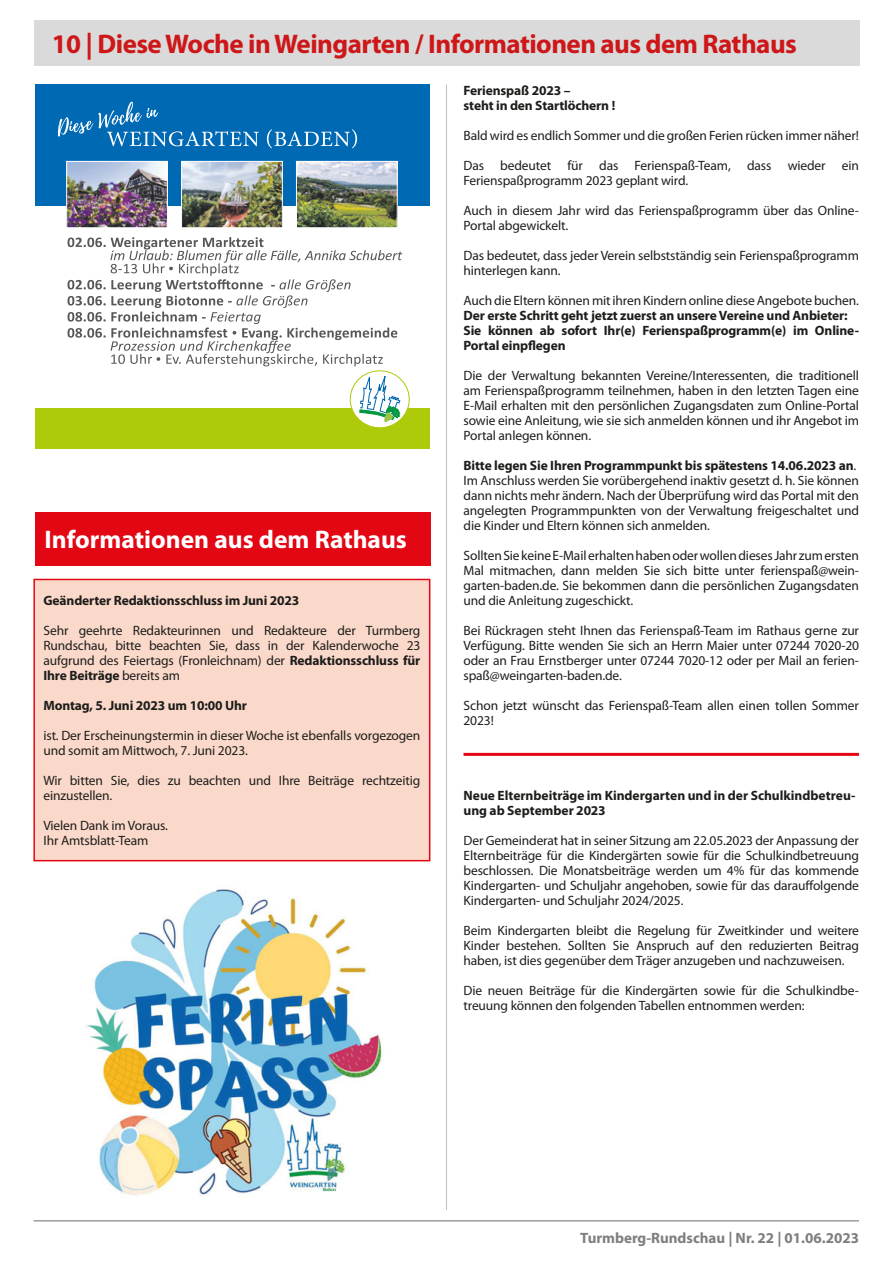
<style>
.page{position:relative;width:893px;height:1262px;background:#fff}
.page>*{position:absolute;margin:0;border:0;box-sizing:border-box;transform-origin:0 0}
.t1{font:700 27px "Myriad Pro";letter-spacing:-.02em;color:#cd1719}
.t2{font:700 25.5px "Myriad Pro";color:#fff}
.t3{font:700 15px "Myriad Pro";color:#7e7e7d}
.Text{font:13.5px/15px "Myriad Pro";letter-spacing:-.01em;color:#1d1d1b;text-align:justify}
.Text-2{font:700 13.5px/15px "Myriad Pro";letter-spacing:-.01em;color:#1d1d1b}
.Head_Artikel_m__rote{font:700 13.5px/15px "Myriad Pro";color:#1d1d1b}
.s1{font-weight:700}
.s2{font-weight:400}
</style>
<div class="page">
<hr style="left:34px;top:1220px;width:825px;height:1px;background:#9d9d9c">
<div style="left:34px;top:20px;width:825px;height:45px;background:#dadada"></div>
<div style="left:35px;top:84px;width:394px;height:121px;background:#0069b4"></div>
<img style="left:68px;top:163px;width:98px;height:63px">
<div style="left:66px;top:161px;width:102px;height:67px;border:1px solid #fff"></div>
<svg style="left:58px;top:102px;width:299px;height:46px"></svg>
<img style="left:298px;top:163px;width:98px;height:63px">
<div style="left:296px;top:161px;width:102px;height:67px;border:1px solid #fff"></div>
<img style="left:183px;top:163px;width:98px;height:63px">
<div style="left:181px;top:161px;width:102px;height:67px;border:1px solid #fff"></div>
<div style="left:35px;top:408px;width:394px;height:40px;background:#afca0b"></div>
<svg style="left:68px;top:237px;width:342px;height:191px"></svg>
<div style="left:35px;top:512px;width:395px;height:54px;background:#e30613"></div>
<div style="left:34px;top:579px;width:396px;height:281px;background:#fbd9ca"></div>
<div style="left:33px;top:579px;width:397px;height:282px;border:2px solid #e30613"></div>
<hr style="left:463px;top:753px;width:396px;height:3px;background:#e30613">
<hr style="left:446px;top:84px;width:1px;height:1126px;background:#c1c0c0">
<img style="left:86px;top:889px;width:298px;height:307px">
<p class="t1" style="left:52px;top:26px;width:747px">10 | Diese Woche in Weingarten / Informationen aus dem Rathaus</p>
<p class="t2" style="left:44px;top:523px;width:364px">Informationen aus dem Rathaus</p>
<p class="Text-2" style="left:43px;top:592px;width:257px">Geänderter Redaktionsschluss im Juni 2023</p>
<p class="Text" style="left:43px;top:623px;width:378px">Sehr geehrte Redakteurinnen und Redakteure der Turmberg Rundschau, bitte beachten Sie, dass in der Kalenderwoche 23 aufgrund des Feiertags (Fronleichnam) der <span class="s1">Redaktionsschluss für Ihre Beiträge</span> bereits am</p>
<p class="Text-2" style="left:43px;top:697px;width:205px">Montag, 5. Juni 2023 um 10:00 Uhr</p>
<p class="Text" style="left:43px;top:728px;width:378px">ist. Der Erscheinungstermin in dieser Woche ist ebenfalls vorgezogen und somit am Mittwoch, 7. Juni 2023.</p>
<p class="Text" style="left:43px;top:773px;width:378px">Wir bitten Sie, dies zu beachten und Ihre Beiträge rechtzeitig einzustellen.</p>
<p class="Text" style="left:43px;top:818px;width:126px">Vielen Dank im Voraus.</p>
<p class="Text" style="left:43px;top:833px;width:107px">Ihr Amtsblatt-Team</p>
<p class="Text-2" style="left:463px;top:82px;width:108px">Ferienspaß 2023 –</p>
<p class="Text-2" style="left:463px;top:97px;width:153px">steht in den Startlöchern !</p>
<p class="Text" style="left:463px;top:128px;width:397px">Bald wird es endlich Sommer und die großen Ferien rücken immer näher!</p>
<p class="Text" style="left:463px;top:158px;width:397px">Das bedeutet für das Ferienspaß-Team, dass wieder ein<br>Ferienspaßprogramm 2023 geplant wird.</p>
<p class="Text" style="left:463px;top:203px;width:397px">Auch in diesem Jahr wird das Ferienspaßprogramm über das Online-<br>Portal abgewickelt.</p>
<p class="Text" style="left:463px;top:248px;width:397px">Das bedeutet, dass jeder Verein selbstständig sein Ferienspaßprogramm hinterlegen kann.</p>
<p class="Text" style="left:463px;top:293px;width:397px">Auch die Eltern können mit ihren Kindern online diese Angebote buchen.</p>
<p class="Text-2" style="left:463px;top:307px;width:386px">Der erste Schritt geht jetzt zuerst an unsere Vereine und Anbieter:</p>
<p class="Text-2" style="left:463px;top:322px;width:396px">Sie können ab sofort Ihr(e) Ferienspaßprogramm(e) im Online-<br>Portal einpflegen</p>
<p class="Text" style="left:463px;top:368px;width:397px">Die der Verwaltung bekannten Vereine/Interessenten, die traditionell am Ferienspaßprogramm teilnehmen, haben in den letzten Tagen eine E-Mail erhalten mit den persönlichen Zugangsdaten zum Online-Portal sowie eine Anleitung, wie sie sich anmelden können und ihr Angebot im Portal anlegen können.</p>
<p class="Text-2" style="left:463px;top:457px;width:394px">Bitte legen Sie Ihren Programmpunkt bis spätestens 14.06.2023 an<span class="s2">.</span></p>
<p class="Text" style="left:463px;top:473px;width:397px">Im Anschluss werden Sie vorübergehend inaktiv gesetzt d. h. Sie können dann nichts mehr ändern. Nach der Überprüfung wird das Portal mit den angelegten Programmpunkten von der Verwaltung freigeschaltet und die Kinder und Eltern können sich anmelden.</p>
<p class="Text" style="left:463px;top:548px;width:397px">Sollten Sie keine E-Mail erhalten haben oder wollen dieses Jahr zum ersten Mal mitmachen, dann melden Sie sich bitte unter ferienspaß@wein&shy;garten-baden.de. Sie bekommen dann die persönlichen Zugangsdaten und die Anleitung zugeschickt.</p>
<p class="Text" style="left:463px;top:623px;width:397px">Bei Rückragen steht Ihnen das Ferienspaß-Team im Rathaus gerne zur Verfügung. Bitte wenden Sie sich an Herrn Maier unter 07244 7020-20 oder an Frau Ernstberger unter 07244 7020-12 oder per Mail an ferien&shy;spaß@weingarten-baden.de.</p>
<p class="Text" style="left:463px;top:698px;width:397px">Schon jetzt wünscht das Ferienspaß-Team allen einen tollen Sommer<br>2023!</p>
<p class="Head_Artikel_m__rote" style="left:463px;top:787px;width:393px">Neue Elternbeiträge im Kindergarten und in der Schulkindbetreu&shy;ung ab September 2023</p>
<p class="Text" style="left:463px;top:833px;width:397px">Der Gemeinderat hat in seiner Sitzung am 22.05.2023 der Anpassung der Elternbeiträge für die Kindergärten sowie für die Schulkindbetreuung beschlossen. Die Monatsbeiträge werden um 4% für das kommende Kindergarten- und Schuljahr angehoben, sowie für das darauffolgende Kindergarten- und Schuljahr 2024/2025.</p>
<p class="Text" style="left:463px;top:923px;width:397px">Beim Kindergarten bleibt die Regelung für Zweitkinder und weitere Kinder bestehen. Sollten Sie Anspruch auf den reduzierten Beitrag haben, ist dies gegenüber dem Träger anzugeben und nachzuweisen.</p>
<p class="Text" style="left:463px;top:983px;width:397px">Die neuen Beiträge für die Kindergärten sowie für die Schulkindbe&shy;treuung können den folgenden Tabellen entnommen werden:</p>
<p class="t3" style="left:580px;top:1228px;width:280px">Turmberg-Rundschau | Nr. 22 | 01.06.2023</p>
</div>
